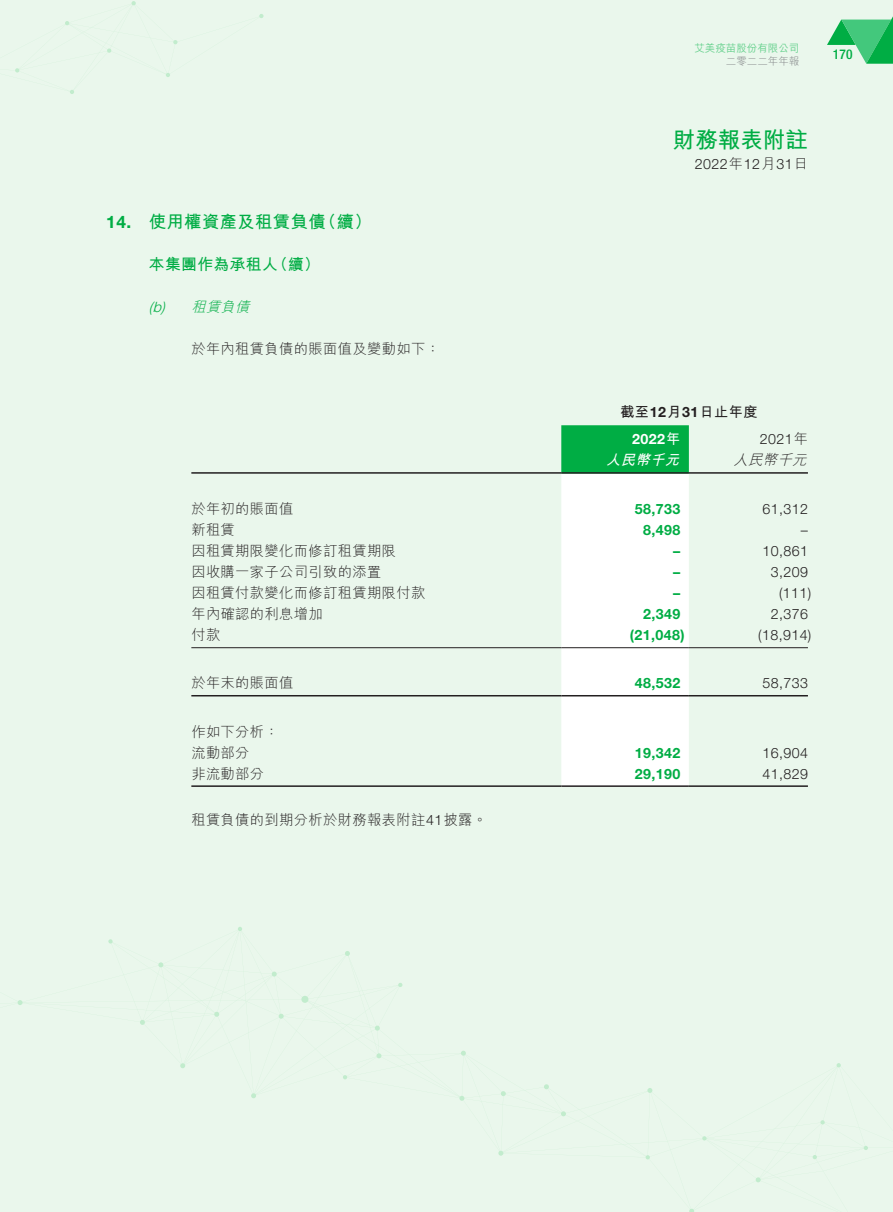
<style>
.page{position:relative;width:893px;height:1212px;background:#eaf7ec}
.page>*{position:absolute;margin:0;border:0;box-sizing:border-box;transform-origin:0 0}
.t1{font:700 22.5px "M Hei HK";color:#00ad44}
.t2{font:700 17.25px "M Hei HK";letter-spacing:.03em;color:#00ad44}
.t3{font:700 17.25px "Helvetica Neue LT Std";color:#00ad44}
.t4{font:700 15.75px "M Hei HK";letter-spacing:.03em;color:#00ad44}
.t5{font:300 14.25px "M Hei HK";letter-spacing:.03em;color:#231f20}
.t6{font:300 14.25px "Helvetica Neue LT Std";letter-spacing:.03em;color:#231f20}
.t7{font:700 14.25px "Helvetica Neue LT Std";letter-spacing:.03em;color:#00ad44}
.t8{font:700 14.25px "M Hei HK";letter-spacing:.03em;color:#231f20}
.t9{font:700 14.25px "Helvetica Neue LT Std";color:#fff}
.t10{font:italic 300 14.25px "M Hei HK";color:#231f20}
.t11{font:italic 700 14.25px "M Hei HK";color:#fff}
.t12{font:italic 300 14.25px "M Hei HK";color:#00ad44}
.t13{font:italic 300 14.25px "Helvetica Neue LT Std";color:#00ad44}
.t14{font:500 condensed 13.5px "Helvetica Neue LT Std";color:#00ad44}
.t15{font:500 10.5px "M Hei HK";color:#67d18e}
.t16{font:300 10.5px "M Hei HK";color:#808285}
.s1{font-family:"Helvetica Neue LT Std"}
.s2{font-family:"M Hei HK"}
</style>
<div class="page">
<svg style="left:827px;top:16px;width:66px;height:48px"></svg>
<svg style="left:561px;top:425px;width:128px;height:360px;background:#ddf3e5"></svg>
<hr style="left:191px;top:472px;width:370px;height:2px;background:#231f20">
<hr style="left:561px;top:472px;width:128px;height:2px;background:#231f20">
<hr style="left:689px;top:472px;width:119px;height:2px;background:#231f20">
<hr style="left:191px;top:647px;width:370px;height:1px;background:#231f20">
<hr style="left:561px;top:647px;width:128px;height:1px;background:#231f20">
<hr style="left:689px;top:647px;width:119px;height:1px;background:#231f20">
<hr style="left:191px;top:695px;width:370px;height:1px;background:#231f20">
<hr style="left:561px;top:695px;width:128px;height:1px;background:#231f20">
<hr style="left:689px;top:695px;width:119px;height:1px;background:#231f20">
<hr style="left:191px;top:785px;width:370px;height:2px;background:#231f20">
<hr style="left:561px;top:785px;width:128px;height:2px;background:#231f20">
<hr style="left:689px;top:785px;width:119px;height:2px;background:#231f20">
<p class="t3" style="left:106px;top:211px;width:26px">14.</p>
<p class="t2" style="left:149px;top:209px;width:178px">使用權資產及租賃負債</p>
<p class="t2" style="left:319px;top:209px;width:54px">（續(</p>
<p class="t4" style="left:149px;top:253px;width:131px">本集團作為承租人</p>
<p class="t12" style="left:191px;top:299px;width:63px">租賃負債</p>
<p class="t4" style="left:272px;top:253px;width:49px">（續(</p>
<p class="t13" style="left:149px;top:298px;width:18px">b(</p>
<p class="t13" style="left:161px;top:298px;width:5px">)</p>
<p class="t5" style="left:191px;top:341px;width:250px">於年內租賃負債的賬面值及變動如下：</p>
<p class="t5" style="left:191px;top:501px;width:104px">於年初的賬面值</p>
<p class="t5" style="left:191px;top:522px;width:45px">新租賃</p>
<p class="t5" style="left:191px;top:543px;width:206px">因租賃期限變化而修訂租賃期限</p>
<p class="t5" style="left:191px;top:564px;width:192px">因收購一家子公司引致的添置</p>
<p class="t5" style="left:191px;top:585px;width:235px">因租賃付款變化而修訂租賃期限付款</p>
<p class="t5" style="left:191px;top:606px;width:133px">年內確認的利息增加</p>
<p class="t5" style="left:191px;top:627px;width:30px">付款</p>
<p class="t5" style="left:191px;top:676px;width:104px">於年末的賬面值</p>
<p class="t5" style="left:191px;top:724px;width:89px">作如下分析：</p>
<p class="t5" style="left:191px;top:745px;width:60px">流動部分</p>
<p class="t5" style="left:191px;top:766px;width:74px">非流動部分</p>
<p class="t5" style="left:191px;top:813px;width:297px">租賃負債的到期分析於財務報表附註<span class="s1">41</span>披露。</p>
<p class="t15" style="left:694px;top:40px;width:106px">艾美疫苗股份有限公司</p>
<p class="t16" style="left:726px;top:55px;width:75px">二零二二年年報</p>
<h1 class="t1" style="left:673px;top:123px;width:136px">財務報表附註</h1>
<p class="t6" style="left:695px;top:155px;width:115px">2022<span class="s2">年</span>12<span class="s2">月</span>31<span class="s2">日</span></p>
<p class="t14" style="left:833px;top:46px;width:22px">170</p>
<p class="t8" style="left:620px;top:401px;width:139px">截至<span class="s1">12</span>月<span class="s1">31</span>日止年度</p>
<p class="t9" style="left:632px;top:430px;width:50px">2022<span class="s2">年</span></p>
<p class="t6" style="left:760px;top:431px;width:50px">2021<span class="s2">年</span></p>
<p class="t11" style="left:606px;top:450px;width:79px">人民幣千元</p>
<p class="t10" style="left:734px;top:453px;width:78px">人民幣千元</p>
<p class="t7" style="left:635px;top:500px;width:47px">58,733</p>
<p class="t6" style="left:762px;top:500px;width:47px">61,312</p>
<p class="t7" style="left:643px;top:521px;width:39px">8,498</p>
<p class="t6" style="left:801px;top:521px;width:9px">–</p>
<p class="t7" style="left:673px;top:542px;width:9px">–</p>
<p class="t6" style="left:762px;top:542px;width:47px">10,861</p>
<p class="t7" style="left:673px;top:563px;width:9px">–</p>
<p class="t6" style="left:771px;top:563px;width:39px">3,209</p>
<p class="t7" style="left:673px;top:584px;width:9px">–</p>
<p class="t6" style="left:779px;top:584px;width:34px">)111(</p>
<p class="t7" style="left:643px;top:605px;width:39px">2,349</p>
<p class="t6" style="left:771px;top:605px;width:39px">2,376</p>
<p class="t7" style="left:630px;top:626px;width:56px">)21,048(</p>
<p class="t6" style="left:758px;top:626px;width:55px">)18,914(</p>
<p class="t7" style="left:635px;top:674px;width:47px">48,532</p>
<p class="t6" style="left:762px;top:674px;width:47px">58,733</p>
<p class="t7" style="left:635px;top:744px;width:47px">19,342</p>
<p class="t6" style="left:762px;top:744px;width:47px">16,904</p>
<p class="t7" style="left:635px;top:765px;width:47px">29,190</p>
<p class="t6" style="left:762px;top:765px;width:47px">41,829</p>
</div>
